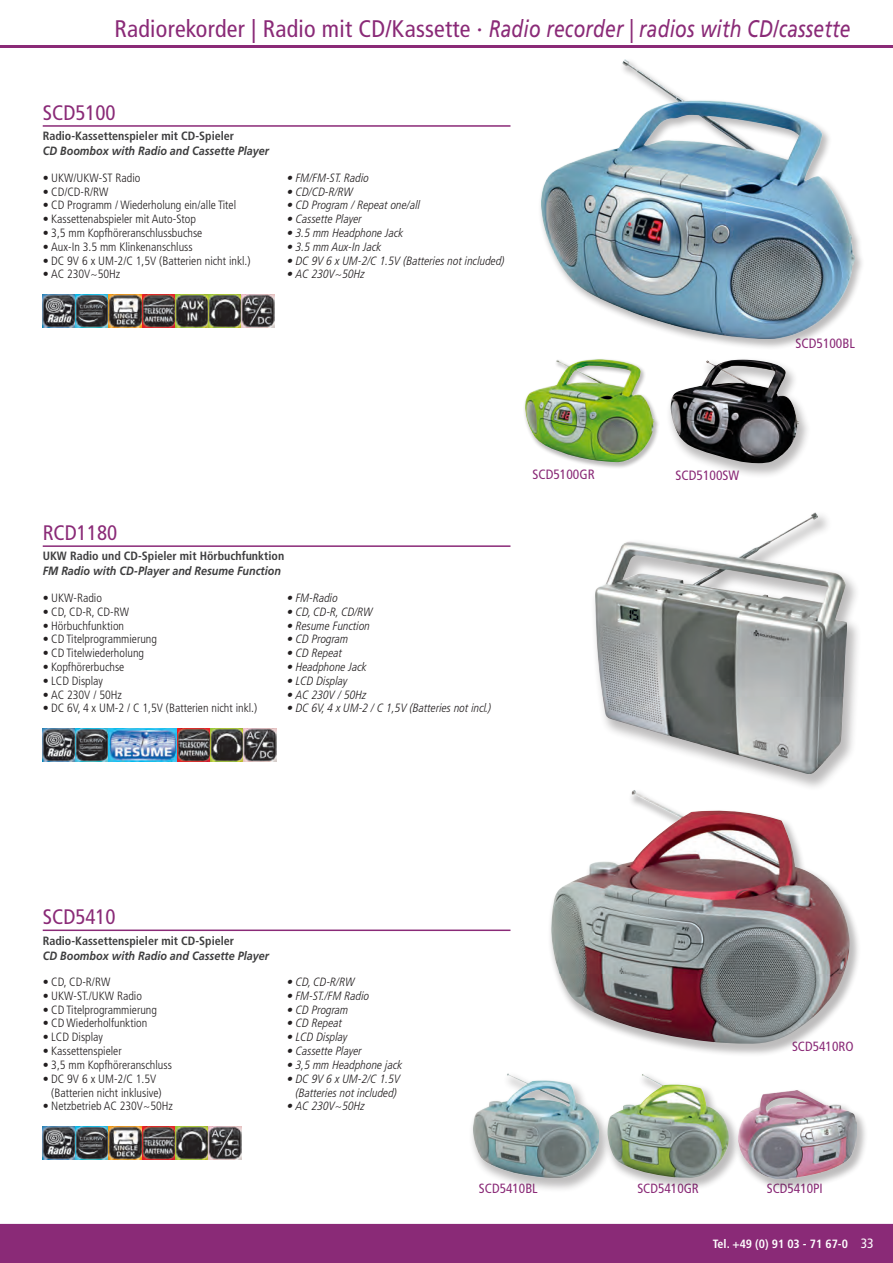
<style>
.page{position:relative;width:893px;height:1263px;background:#fff}
.page>*{position:absolute;margin:0;border:0;box-sizing:border-box;transform-origin:0 0}
.t1{font:italic 24px "Frutiger LT";letter-spacing:.01em;color:#8a2a77;scale:.8 1}
.G_ArtNr{font:condensed 21px "Frutiger LT";color:#8a2a77}
.Beschreibung_neu{font:condensed 13.5px "Frutiger LT";color:#8a2a77}
.Beschreibung_neu-2{font:condensed 13.35px "Frutiger LT";color:#8a2a77}
.t2{font:300 condensed 12px/13.8px "Frutiger LT";color:#231f20}
.t3{font:italic 300 condensed 12px/13.8px "Frutiger LT Pro";color:#231f20;text-align:center}
.G_BeschDE{font:700 condensed 12px "Frutiger LT";color:#3e3e3f}
.G_BeschGB{font:italic 700 12px "Frutiger LT";color:#3e3e3f;scale:.9 1}
.t4{font:700 condensed 12px "Frutiger LT";color:#fff}
.s1{font-style:normal;font-stretch:condensed}
.s2{font-weight:400;font-size:13.5px}
</style>
<div class="page">
<div style="left:0;top:1224px;width:893px;height:39px;background:#8a2a77"></div>
<hr style="left:0;top:46px;width:893px;height:2px;background:#8a2a77">
<div style="left:590px;top:510px;width:272px;height:282px;background:#231f20;opacity:.3"></div>
<img style="left:596px;top:512px;width:250px;height:262px">
<hr style="left:43px;top:125px;width:467px;height:2px;background:#8a2a77">
<img style="left:43px;top:295px;width:232px;height:33px">
<hr style="left:43px;top:545px;width:467px;height:2px;background:#8a2a77">
<img style="left:43px;top:729px;width:233px;height:33px">
<hr style="left:43px;top:929px;width:467px;height:2px;background:#8a2a77">
<img style="left:43px;top:1127px;width:198px;height:33px">
<div style="left:523px;top:358px;width:138px;height:111px;background:#231f20;opacity:.3"></div>
<img style="left:525px;top:359px;width:129px;height:103px">
<div style="left:666px;top:357px;width:146px;height:121px;background:#231f20;opacity:.3"></div>
<img style="left:671px;top:360px;width:128px;height:103px">
<div style="left:538px;top:58px;width:327px;height:293px;background:#231f20;opacity:.3"></div>
<img style="left:542px;top:59px;width:313px;height:280px">
<div style="left:547px;top:788px;width:314px;height:268px;background:#231f20;opacity:.3"></div>
<img style="left:551px;top:790px;width:298px;height:254px">
<div style="left:468px;top:1071px;width:145px;height:122px;background:#231f20;opacity:.3"></div>
<img style="left:473px;top:1074px;width:126px;height:104px">
<div style="left:603px;top:1072px;width:137px;height:119px;background:#231f20;opacity:.3"></div>
<img style="left:608px;top:1074px;width:121px;height:104px">
<div style="left:734px;top:1089px;width:134px;height:103px;background:#231f20;opacity:.3"></div>
<img style="left:738px;top:1090px;width:119px;height:89px">
<h1 class="t1" style="left:114px;top:14px;width:921px"><span class="s1">Radiorekorder | Radio mit CD/Kassette ·</span> Radio recorder | radios with CD/cassette</h1>
<p class="G_ArtNr" style="left:43px;top:100px;width:74px">SCD5100</p>
<p class="G_BeschDE" style="left:43px;top:129px;width:193px">Radio-Kassettenspieler mit CD-Spieler</p>
<p class="G_BeschGB" style="left:43px;top:144px;width:253px">CD Boombox with Radio and Cassette Player</p>
<p class="t2" style="left:43px;top:171px;width:99px">• UKW/UKW-ST Radio</p>
<p class="t2" style="left:43px;top:185px;width:67px">• CD/CD-R/RW</p>
<p class="t2" style="left:43px;top:198px;width:195px">• CD Programm / Wiederholung ein/alle Titel</p>
<p class="t2" style="left:43px;top:212px;width:155px">• Kassettenabspieler mit Auto-Stop</p>
<p class="t2" style="left:43px;top:226px;width:161px">• 3,5 mm Kopfhöreranschlussbuchse</p>
<p class="t2" style="left:43px;top:240px;width:152px">• Aux-In 3.5 mm Klinkenanschluss</p>
<p class="t2" style="left:43px;top:254px;width:209px">• DC 9V 6 x UM-2/C 1,5V (Batterien nicht inkl.)</p>
<p class="t2" style="left:43px;top:267px;width:79px">• AC 230V~50Hz</p>
<p class="t3" style="left:287px;top:171px;width:83px">• FM/FM-ST. Radio</p>
<p class="t3" style="left:287px;top:185px;width:67px">• CD/CD-R/RW</p>
<p class="t3" style="left:287px;top:198px;width:134px">• CD Program / Repeat one/all</p>
<p class="t3" style="left:287px;top:212px;width:76px">• Cassette Player</p>
<p class="t3" style="left:287px;top:226px;width:118px">• 3.5 mm Headphone Jack</p>
<p class="t3" style="left:287px;top:240px;width:96px">• 3.5 mm Aux-In Jack</p>
<p class="t3" style="left:287px;top:254px;width:219px">• DC 9V 6 x UM-2/C 1.5V (Batteries not included)</p>
<p class="t3" style="left:287px;top:267px;width:79px">• AC 230V~50Hz</p>
<p class="G_ArtNr" style="left:43px;top:520px;width:76px">RCD1180</p>
<p class="G_BeschDE" style="left:43px;top:549px;width:243px">UKW Radio und CD-Spieler mit Hörbuchfunktion</p>
<p class="G_BeschGB" style="left:43px;top:564px;width:266px">FM Radio with CD-Player and Resume Function</p>
<p class="t2" style="left:43px;top:591px;width:61px">• UKW-Radio</p>
<p class="t2" style="left:43px;top:605px;width:88px">• CD, CD-R, CD-RW</p>
<p class="t2" style="left:43px;top:619px;width:83px">• Hörbuchfunktion</p>
<p class="t2" style="left:43px;top:632px;width:116px">• CD Titelprogrammierung</p>
<p class="t2" style="left:43px;top:646px;width:103px">• CD Titelwiederholung</p>
<p class="t2" style="left:43px;top:660px;width:83px">• Kopfhörerbuchse</p>
<p class="t2" style="left:43px;top:674px;width:62px">• LCD Display</p>
<p class="t2" style="left:43px;top:688px;width:81px">• AC 230V / 50Hz</p>
<p class="t2" style="left:43px;top:701px;width:216px">• DC 6V, 4 x UM-2 / C 1,5V (Batterien nicht inkl.)</p>
<p class="t3" style="left:287px;top:591px;width:52px">• FM-Radio</p>
<p class="t3" style="left:287px;top:605px;width:87px">• CD, CD-R, CD/RW</p>
<p class="t3" style="left:287px;top:619px;width:84px">• Resume Function</p>
<p class="t3" style="left:287px;top:632px;width:63px">• CD Program</p>
<p class="t3" style="left:287px;top:646px;width:56px">• CD Repeat</p>
<p class="t3" style="left:287px;top:660px;width:81px">• Headphone Jack</p>
<p class="t3" style="left:287px;top:674px;width:62px">• LCD Display</p>
<p class="t3" style="left:287px;top:688px;width:81px">• AC 230V / 50Hz</p>
<p class="t3" style="left:287px;top:701px;width:206px">• DC 6V, 4 x UM-2 / C 1,5V (Batteries not incl.)</p>
<p class="Beschreibung_neu" style="left:532px;top:466px;width:64px">SCD5100GR</p>
<p class="G_ArtNr" style="left:43px;top:904px;width:74px">SCD5410</p>
<p class="G_BeschDE" style="left:43px;top:933px;width:193px">Radio-Kassettenspieler mit CD-Spieler</p>
<p class="G_BeschGB" style="left:43px;top:948px;width:253px">CD Boombox with Radio and Cassette Player</p>
<p class="t2" style="left:43px;top:975px;width:69px">• CD, CD-R/RW</p>
<p class="t2" style="left:43px;top:989px;width:101px">• UKW-ST./UKW Radio</p>
<p class="t2" style="left:43px;top:1003px;width:116px">• CD Titelprogrammierung</p>
<p class="t2" style="left:43px;top:1016px;width:106px">• CD Wiederholfunktion</p>
<p class="t2" style="left:43px;top:1030px;width:62px">• LCD Display</p>
<p class="t2" style="left:43px;top:1044px;width:80px">• Kassettenspieler</p>
<p class="t2" style="left:43px;top:1058px;width:131px">• 3,5 mm Kopfhöreranschluss</p>
<p class="t2" style="left:51px;top:1072px;width:112px;text-indent:-9px">• DC 9V 6 x UM-2/C 1.5V (Batterien nicht inklusive)</p>
<p class="t2" style="left:43px;top:1099px;width:132px">• Netzbetrieb AC 230V~50Hz</p>
<p class="t3" style="left:287px;top:975px;width:69px">• CD, CD-R/RW</p>
<p class="t3" style="left:287px;top:989px;width:84px">• FM-ST./FM Radio</p>
<p class="t3" style="left:287px;top:1003px;width:63px">• CD Program</p>
<p class="t3" style="left:287px;top:1016px;width:56px">• CD Repeat</p>
<p class="t3" style="left:287px;top:1030px;width:62px">• LCD Display</p>
<p class="t3" style="left:287px;top:1044px;width:76px">• Cassette Player</p>
<p class="t3" style="left:287px;top:1058px;width:117px">• 3,5 mm Headphone jack</p>
<p class="t3" style="left:287px;top:1072px;width:115px">• DC 9V 6 x UM-2/C 1.5V (Batteries not included)</p>
<p class="t3" style="left:287px;top:1099px;width:79px">• AC 230V~50Hz</p>
<p class="Beschreibung_neu" style="left:676px;top:467px;width:65px">SCD5100SW</p>
<p class="Beschreibung_neu" style="left:795px;top:335px;width:61px">SCD5100BL</p>
<p class="Beschreibung_neu-2" style="left:792px;top:1039px;width:63px">SCD5410RO</p>
<p class="Beschreibung_neu-2" style="left:479px;top:1181px;width:60px">SCD5410BL</p>
<p class="Beschreibung_neu-2" style="left:637px;top:1181px;width:63px">SCD5410GR</p>
<p class="Beschreibung_neu-2" style="left:767px;top:1181px;width:58px">SCD5410PI</p>
<p class="t4" style="left:713px;top:1236px;width:162px">Tel. +49 (0) 91 03 - 71 67-0 <span class="s2">33</span></p>
</div>
